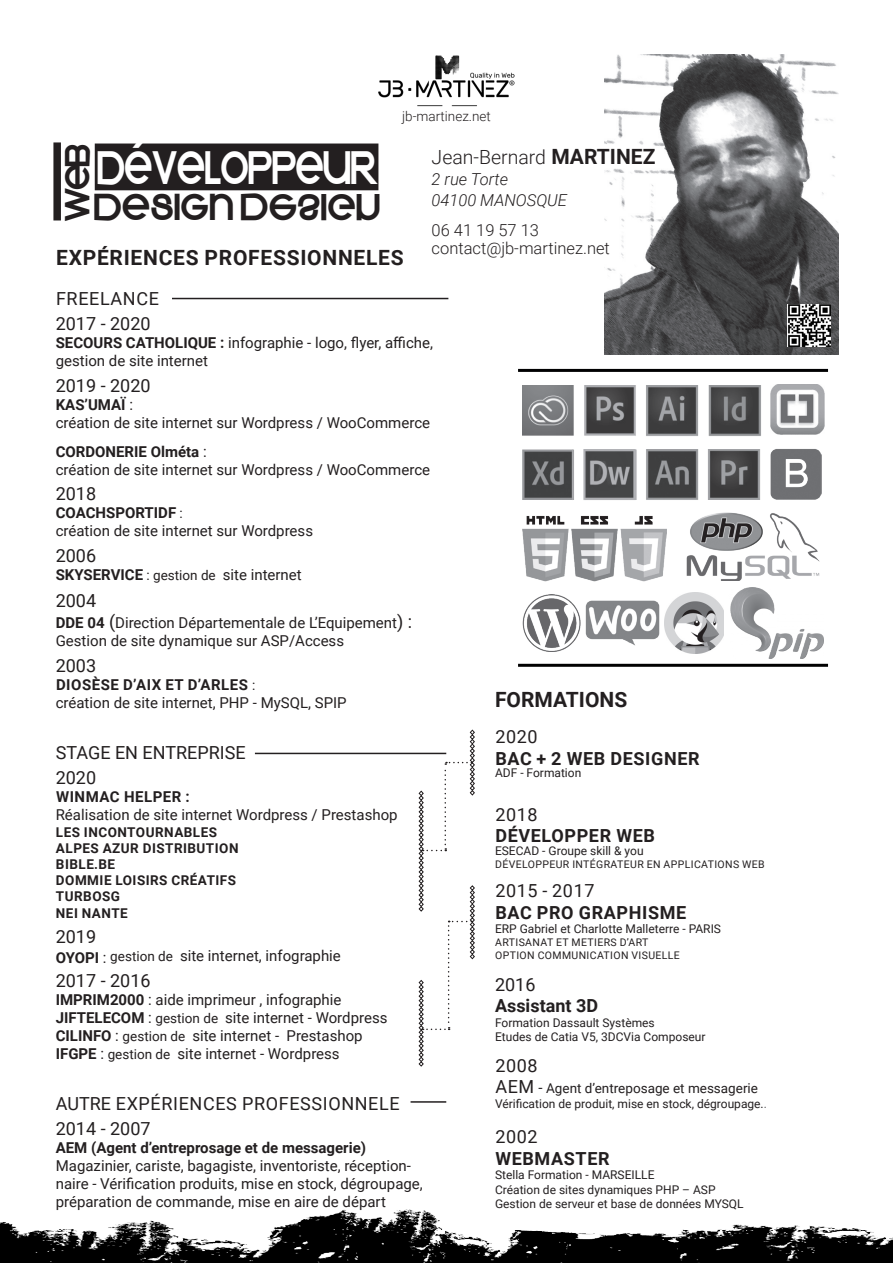
<style>
.page{position:relative;width:893px;height:1263px;background:#fff}
.page>*{position:absolute;margin:0;border:0;box-sizing:border-box;transform-origin:0 0}
.t1{font:52.5px "Kravitz Extra Thermal";letter-spacing:-.025em;color:#fff;scale:.8 1}
.t2{font:42px "Kravitz Extra Thermal";color:#231f20}
.t3{font:39px "Kravitz Extra Thermal";color:#231f20}
.t4{font:700 21px "Roboto";letter-spacing:.035em;color:#231f20}
.t5{font:700 21px "Roboto";color:#231f20}
.t6{font:300 19.5px "Roboto";color:#231f20}
.t7{font:18px "Roboto";color:#231f20}
.t8{font:700 18px "Roboto";letter-spacing:.035em;color:#231f20}
.t9{font:18px "Roboto";letter-spacing:.035em;color:#231f20}
.t10{font:700 18px "Roboto";color:#231f20}
.t11{font:300 16.5px "Roboto";color:#231f20}
.t12{font:italic 300 16.5px/21px "Roboto";color:#231f20}
.t13{font:15px/18px "Roboto";color:#231f20}
.t14{font:700 15px "Roboto";letter-spacing:.035em;color:#231f20}
.t15{font:700 13.5px/16.2px "Roboto";letter-spacing:.035em;color:#231f20}
.t16{font:13.5px "Roboto";color:#231f20}
.t17{font:300 13.5px "Roboto";color:#231f20}
.t18{font:12px "Roboto";color:#231f20}
.t19{font:10.5px "Roboto";letter-spacing:.035em;color:#231f20}
.s1{font-weight:700;font-size:21px}
.s2{font-weight:700}
.s3{font-size:13.5px}
.s4{font-size:18px}
.s5{font-size:15px}
.s6{color:#636366}
</style>
<div class="page">
<img style="left:0;top:1209px;width:893px;height:54px">
<hr style="left:518px;top:369px;width:310px;height:3px;background:#000001">
<hr style="left:518px;top:664px;width:310px;height:3px;background:#000001">
<img style="left:522px;top:385px;width:114px;height:114px">
<img style="left:646px;top:385px;width:115px;height:51px">
<img style="left:572px;top:449px;width:127px;height:51px">
<img style="left:698px;top:449px;width:63px;height:50px">
<img style="left:771px;top:385px;width:53px;height:50px">
<img style="left:771px;top:449px;width:51px;height:50px">
<img style="left:686px;top:512px;width:134px;height:69px">
<img style="left:522px;top:516px;width:144px;height:66px">
<img style="left:522px;top:594px;width:59px;height:57px">
<img style="left:585px;top:600px;width:75px;height:46px">
<img style="left:664px;top:592px;width:60px;height:61px">
<img style="left:730px;top:587px;width:93px;height:71px">
<hr style="left:172px;top:298px;width:276px;height:1px;background:#231f20">
<hr style="left:255px;top:753px;width:191px;height:1px;background:#231f20">
<hr style="left:411px;top:1101px;width:35px;height:2px;background:#231f20">
<svg style="left:419px;top:730px;width:56px;height:336px"></svg>
<img style="left:605px;top:54px;width:234px;height:301px">
<div style="left:96px;top:144px;width:282px;height:46px;background:#231f20"></div>
<img style="left:788px;top:304px;width:43px;height:43px">
<img style="left:378px;top:55px;width:137px;height:52px">
<div style="left:53px;top:142px;width:8px;height:78px;background:#231f20"></div>
<p class="t17" style="left:402px;top:107px;width:90px">jb-martinez.net</p>
<p class="t1" style="left:96px;top:133px;width:354px">DÉVELOPPEUR</p>
<p class="t3" style="left:52px;top:223px;width:80px;rotate:-90deg">WEB</p>
<p class="t6" style="left:432px;top:143px;width:225px">Jean-Bernard <span class="s1">MARTINEZ</span></p>
<p class="t12" style="left:432px;top:168px;width:137px">2 rue Torte<br>04100 MANOSQUE</p>
<p class="t11" style="left:432px;top:218px;width:109px">06 41 19 57 13</p>
<p class="t11" style="left:432px;top:236px;width:180px">contact@jb-martinez.net</p>
<p class="t2" style="left:92px;top:180px;width:142px">DESIGN</p>
<p class="t4" style="left:56px;top:242px;width:349px">EXPÉRIENCES PROFESSIONNELES</p>
<p class="t9" style="left:56px;top:286px;width:104px">FREELANCE</p>
<p class="t7" style="left:56px;top:311px;width:96px">2017 - 2020</p>
<p class="t13" style="left:56px;top:333px;width:379px"><span class="s2">SECOURS CATHOLIQUE :</span> infographie - logo, flyer, affiche, gestion de site internet</p>
<p class="t7" style="left:56px;top:373px;width:96px">2019 - 2020</p>
<p class="t13" style="left:56px;top:395px;width:376px"><span class="s2">KAS’UMAÏ</span> :<br>création de site internet sur Wordpress / WooCommerce</p>
<p class="t13" style="left:56px;top:442px;width:376px"><span class="s2">CORDONERIE Olméta</span> :<br>création de site internet sur Wordpress / WooCommerce</p>
<p class="t7" style="left:56px;top:481px;width:42px">2018</p>
<p class="t13" style="left:56px;top:503px;width:259px"><span class="s2">COACHSPORTIDF</span> <span class="s3">:<br></span>création de site internet sur Wordpress</p>
<p class="t7" style="left:56px;top:543px;width:42px">2006</p>
<p class="t13" style="left:56px;top:565px;width:248px"><span class="s2">SKYSERVICE</span> <span class="s3">: gestion de</span> site internet</p>
<p class="t7" style="left:56px;top:588px;width:42px">2004</p>
<p class="t13" style="left:56px;top:613px;width:358px"><span class="s2">DDE 04</span> <span class="s4">(</span>Direction Départementale de L’Equipement<span class="s4">) :<br></span>Gestion de site dynamique sur ASP/Access</p>
<p class="t7" style="left:56px;top:653px;width:42px">2003</p>
<p class="t13" style="left:56px;top:675px;width:292px"><span class="s2">DIOSÈSE D’AIX ET D’ARLES</span> <span class="s3">:<br></span>création de site internet, PHP - MySQL, SPIP</p>
<p class="t7" style="left:56px;top:740px;width:191px">STAGE EN ENTREPRISE</p>
<p class="t7" style="left:56px;top:765px;width:42px">2020</p>
<p class="t14" style="left:56px;top:786px;width:135px">WINMAC HELPER :</p>
<p class="t13" style="left:56px;top:805px;width:343px">Réalisation de site internet Wordpress / Prestashop</p>
<p class="t15" style="left:56px;top:823px;width:184px">LES INCONTOURNABLES<br>ALPES AZUR DISTRIBUTION</p>
<p class="t15" style="left:56px;top:856px;width:61px">BIBLE.BE</p>
<p class="t15" style="left:56px;top:872px;width:182px">DOMMIE LOISIRS CRÉATIFS</p>
<p class="t15" style="left:56px;top:888px;width:66px">TURBOSG</p>
<p class="t15" style="left:56px;top:904px;width:73px">NEI NANTE</p>
<p class="t7" style="left:56px;top:924px;width:42px">2019</p>
<p class="t13" style="left:56px;top:946px;width:287px"><span class="s2">OYOPI</span> : <span class="s3">gestion de</span> site internet, infographie</p>
<p class="t7" style="left:56px;top:968px;width:96px">2017 - 2016</p>
<p class="t13" style="left:56px;top:990px;width:333px"><span class="s2">IMPRIM2000</span> : aide imprimeur , infographie <span class="s2">JIFTELECOM</span> : <span class="s3">gestion de</span> site internet - Wordpress <span class="s2">CILINFO</span> : <span class="s3">gestion de</span> site internet - Prestashop <span class="s2">IFGPE</span> : <span class="s3">gestion de</span> site internet - Wordpress</p>
<p class="t9" style="left:56px;top:1091px;width:345px">AUTRE EXPÉRIENCES PROFESSIONNELE</p>
<p class="t7" style="left:56px;top:1116px;width:96px">2014 - 2007</p>
<p class="t13" style="left:56px;top:1138px;width:369px"><span class="s2">AEM (Agent d’entreprosage et de messagerie)<br></span>Magazinier, cariste, bagagiste, inventoriste, réception&shy;naire - Vérification produits, mise en stock, dégroupage, préparation de commande, mise en aire de départ</p>
<p class="t5" style="left:495px;top:685px;width:134px">FORMATIONS</p>
<p class="t7" style="left:495px;top:724px;width:44px">2020</p>
<p class="t8" style="left:495px;top:746px;width:206px">BAC + 2 WEB DESIGNER</p>
<p class="t18" style="left:495px;top:764px;width:88px">ADF - Formation</p>
<p class="t7" style="left:495px;top:802px;width:44px">2018</p>
<p class="t8" style="left:495px;top:823px;width:161px">DÉVELOPPER WEB</p>
<p class="t18" style="left:495px;top:842px;width:150px">ESECAD - Groupe skill &amp; you</p>
<p class="t19" style="left:495px;top:856px;width:271px">DÉVELOPPEUR INTÉGRATEUR EN APPLICATIONS WEB</p>
<p class="t9" style="left:495px;top:878px;width:101px">2015 - 2017</p>
<p class="t8" style="left:495px;top:900px;width:192px">BAC PRO GRAPHISME</p>
<p class="t18" style="left:495px;top:921px;width:228px">ERP Gabriel et Charlotte Malleterre - PARIS</p>
<p class="t19" style="left:495px;top:935px;width:155px">ARTISANAT ET METIERS D’ART</p>
<p class="t19" style="left:495px;top:947px;width:186px">OPTION COMMUNICATION VISUELLE</p>
<p class="t7" style="left:495px;top:972px;width:42px">2016</p>
<p class="t10" style="left:495px;top:993px;width:105px">Assistant 3D</p>
<p class="t18" style="left:495px;top:1014px;width:161px">Formation Dassault Systèmes</p>
<p class="t18" style="left:495px;top:1028px;width:212px">Etudes de Catia V5, 3DCVia Composeur</p>
<p class="t7" style="left:495px;top:1053px;width:44px">2008</p>
<p class="t16" style="left:495px;top:1079px;width:264px"><span class="s4">AEM</span> <span class="s5">-</span> Agent d’entreposage et messagerie</p>
<p class="t18" style="left:495px;top:1095px;width:273px">Vérification de produit, mise en stock, dégroupage.<span class="s6">.</span></p>
<p class="t7" style="left:495px;top:1124px;width:44px">2002</p>
<p class="t8" style="left:495px;top:1146px;width:116px">WEBMASTER</p>
<p class="t18" style="left:495px;top:1166px;width:161px">Stella Formation - MARSEILLE</p>
<p class="t18" style="left:495px;top:1181px;width:222px">Création de sites dynamiques PHP – ASP</p>
<p class="t18" style="left:495px;top:1195px;width:250px">Gestion de serveur et base de données MYSQL</p>
</div>
